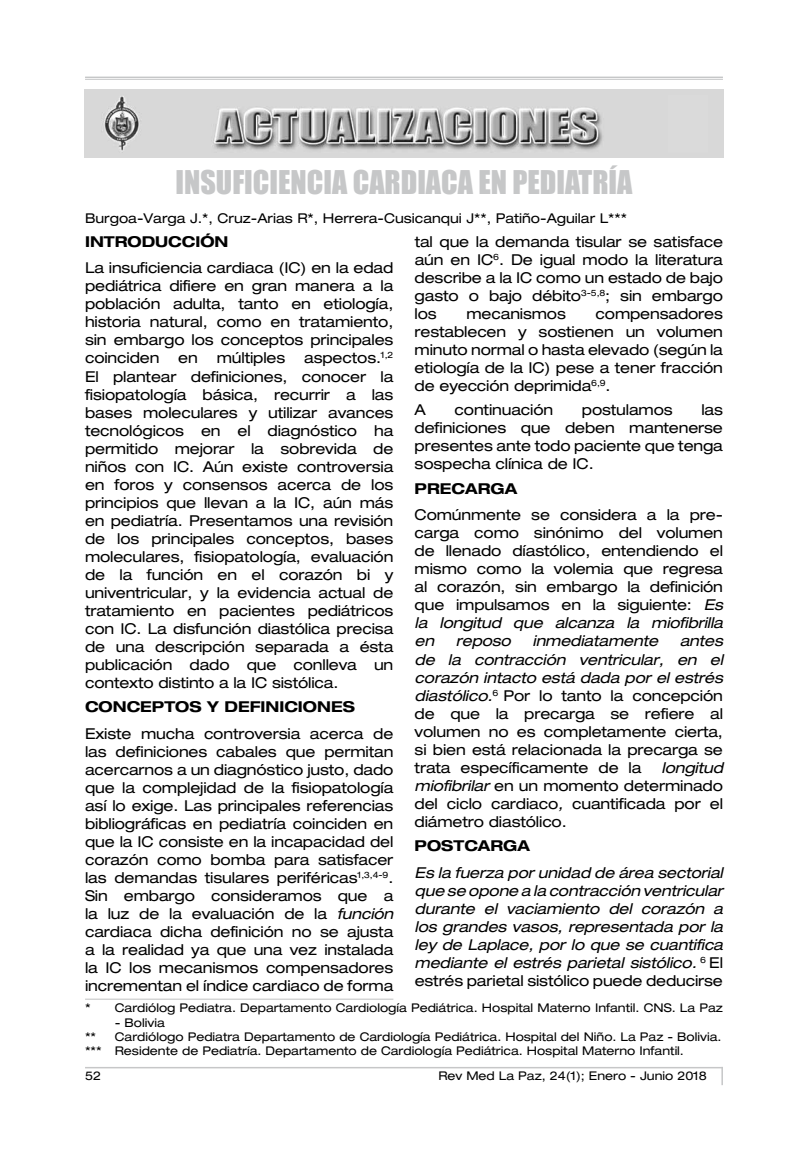
<style>
.page{position:relative;width:808px;height:1149px;background:#fff}
.page>*{position:absolute;margin:0;border:0;box-sizing:border-box;transform-origin:0 0}
.t1{font:30px "Impact";color:#c6c7c8}
.t2{font:expanded 15px/18px "Helvetica Neue LT Std";letter-spacing:-.01em;color:#000;text-align:justify}
.t3{font:italic expanded 15px/18px "Helvetica Neue LT Std";letter-spacing:-.01em;color:#000;text-align:justify}
.t4{font:700 expanded 15px "Helvetica Neue LT Std";color:#000}
.t5{font:expanded 13.5px "Helvetica Neue LT Std";color:#000}
.t6{font:expanded 12px/14.4px "Helvetica Neue LT Std";color:#000}
.s1{font-style:italic}
.s2{font-style:normal}
</style>
<div class="page">
<hr style="left:85px;top:77px;width:638px;height:1px;background:#c6c7c8">
<hr style="left:85px;top:79px;width:638px;height:1px;background:#c6c7c8">
<hr style="left:85px;top:1066px;width:638px;height:2px;background:#c6c7c8">
<svg style="left:721px;top:1066px;width:2px;height:18px"></svg>
<img style="left:85px;top:89px;width:638px;height:68px">
<hr style="left:85px;top:998px;width:308px;height:1px;background:#c6c7c8">
<h1 class="t1" style="left:175px;top:159px;width:458px">INSUFICIENCIA CARDIACA EN PEDIATRÍA</h1>
<p class="t5" style="left:85px;top:210px;width:543px">Burgoa-Varga J.*, Cruz-Arias R*, Herrera-Cusicanqui J**, Patiño-Aguilar L***</p>
<p class="t4" style="left:85px;top:232px;width:145px">INTRODUCCIÓN</p>
<p class="t2" style="left:85px;top:259px;width:310px">La insuficiencia cardiaca (IC) en la edad pediátrica difiere en gran manera a la población adulta, tanto en etiología, historia natural, como en tratamiento, sin embargo los conceptos principales coinciden</p>
<p class="t2" style="left:415px;top:232px;width:310px">tal que la demanda tisular se satisface aún en IC<sup>6</sup>. De igual modo la literatura describe a la IC como un estado de bajo gasto o bajo débito<sup>3-5,8</sup>; sin embargo los</p>
<p class="t2" style="left:415px;top:304px;width:310px;text-indent:181px">compensadores restablecen y sostienen un volumen minuto normal o hasta elevado (según la etiología de la IC) pese a tener fracción de eyección deprimida<sup>6,9</sup>.</p>
<p class="t2" style="left:415px;top:400px;width:13px">A</p>
<p class="t2" style="left:455px;top:400px;width:100px">continuación</p>
<p class="t2" style="left:582px;top:400px;width:92px">postulamos</p>
<p class="t2" style="left:466px;top:304px;width:101px">mecanismos</p>
<p class="t2" style="left:85px;top:349px;width:310px;text-indent:219px">aspectos.<sup>1,2<br></sup>El plantear definiciones, conocer la fisiopatología básica, recurrir a las bases moleculares y utilizar avances tecnológicos en el diagnóstico ha permitido mejorar la sobrevida de niños con IC. Aún existe controversia en foros y consensos acerca de los principios que llevan a la IC, aún más en pediatría. Presentamos una revisión de los principales conceptos, bases moleculares, fisiopatología, evaluación de la función en el corazón bi y univentricular, y la evidencia actual de tratamiento en pacientes pediátricos con IC. La disfunción diastólica precisa de una descripción separada a ésta publicación dado que conlleva un contexto distinto a la IC sistólica.</p>
<p class="t4" style="left:85px;top:697px;width:271px">CONCEPTOS Y DEFINICIONES</p>
<p class="t2" style="left:85px;top:723px;width:310px">Existe mucha controversia acerca de las definiciones cabales que permitan acercarnos a un diagnóstico justo, dado que la complejidad de la fisiopatología así lo exige. Las principales referencias bibliográficas en pediatría coinciden en que la IC consiste en la incapacidad del corazón como bomba para satisfacer las demandas tisulares periféricas<sup>1,3,4-9</sup>.<br>Sin embargo consideramos que a la luz de la evaluación de la <span class="s1">función </span>cardiaca dicha definición no se ajusta a la realidad ya que una vez instalada la IC los mecanismos compensadores incrementan el índice cardiaco de forma</p>
<p class="t2" style="left:178px;top:349px;width:21px">en</p>
<p class="t2" style="left:217px;top:349px;width:70px">múltiples</p>
<p class="t2" style="left:415px;top:400px;width:310px;text-indent:287px">las definiciones que deben mantenerse presentes ante todo paciente que tenga sospecha clínica de IC.</p>
<p class="t4" style="left:415px;top:479px;width:104px">PRECARGA</p>
<p class="t2" style="left:415px;top:505px;width:310px">Comúnmente se considera a la pre&shy;carga como sinónimo del volumen de llenado díastólico, entendiendo el mismo como la volemia que regresa al corazón, sin embargo la definición que impulsamos en la siguiente: <span class="s1">Es la longitud que alcanza la miofibrilla en</span></p>
<p class="t3" style="left:456px;top:632px;width:57px">reposo</p>
<p class="t3" style="left:532px;top:632px;width:127px">inmediatamente</p>
<p class="t2" style="left:415px;top:631px;width:310px;text-indent:265px"><span class="s1">antes de la contracción ventricular, en el corazón intacto está dada por el estrés diastólico.</span><sup>6</sup> Por lo tanto la concepción de que la precarga se refiere al volumen no es completamente cierta, si bien está relacionada la precarga se trata específicamente de la</p>
<p class="t2" style="left:415px;top:757px;width:310px;text-indent:247px"><span class="s1">longitud miofibrilar</span> en un momento determinado del ciclo cardiaco<span class="s1">,</span> cuantificada por el diámetro diastólico.</p>
<p class="t4" style="left:415px;top:836px;width:117px">POSTCARGA</p>
<p class="t3" style="left:415px;top:863px;width:310px">Es la fuerza por unidad de área sectorial que se opone a la contracción ventricular durante el vaciamiento del corazón a los grandes vasos, representada por la ley de Laplace, por lo que se cuantifica mediante el estrés parietal sistólico. <sup>6</sup> <span class="s2">El estrés parietal sistólico puede deducirse</span></p>
<p class="t6" style="left:85px;top:1000px;width:639px">* Cardiólog Pediatra. Departamento Cardiología Pediátrica. Hospital Materno Infantil. CNS. La Paz</p>
<p class="t6" style="left:115px;top:1014px;width:51px">- Bolivia</p>
<p class="t6" style="left:85px;top:1028px;width:13px">**</p>
<p class="t6" style="left:85px;top:1028px;width:638px;text-indent:30px">Cardiólogo Pediatra Departamento de Cardiología Pediátrica. Hospital del Niño. La Paz - Bolivia. *** Residente de Pediatría. Departamento de Cardiología Pediátrica. Hospital Materno Infantil.</p>
<p class="t6" style="left:85px;top:1067px;width:18px">52</p>
<p class="t6" style="left:438px;top:1068px;width:270px">Rev Med La Paz, 24(1); Enero - Junio 2018</p>
</div>
